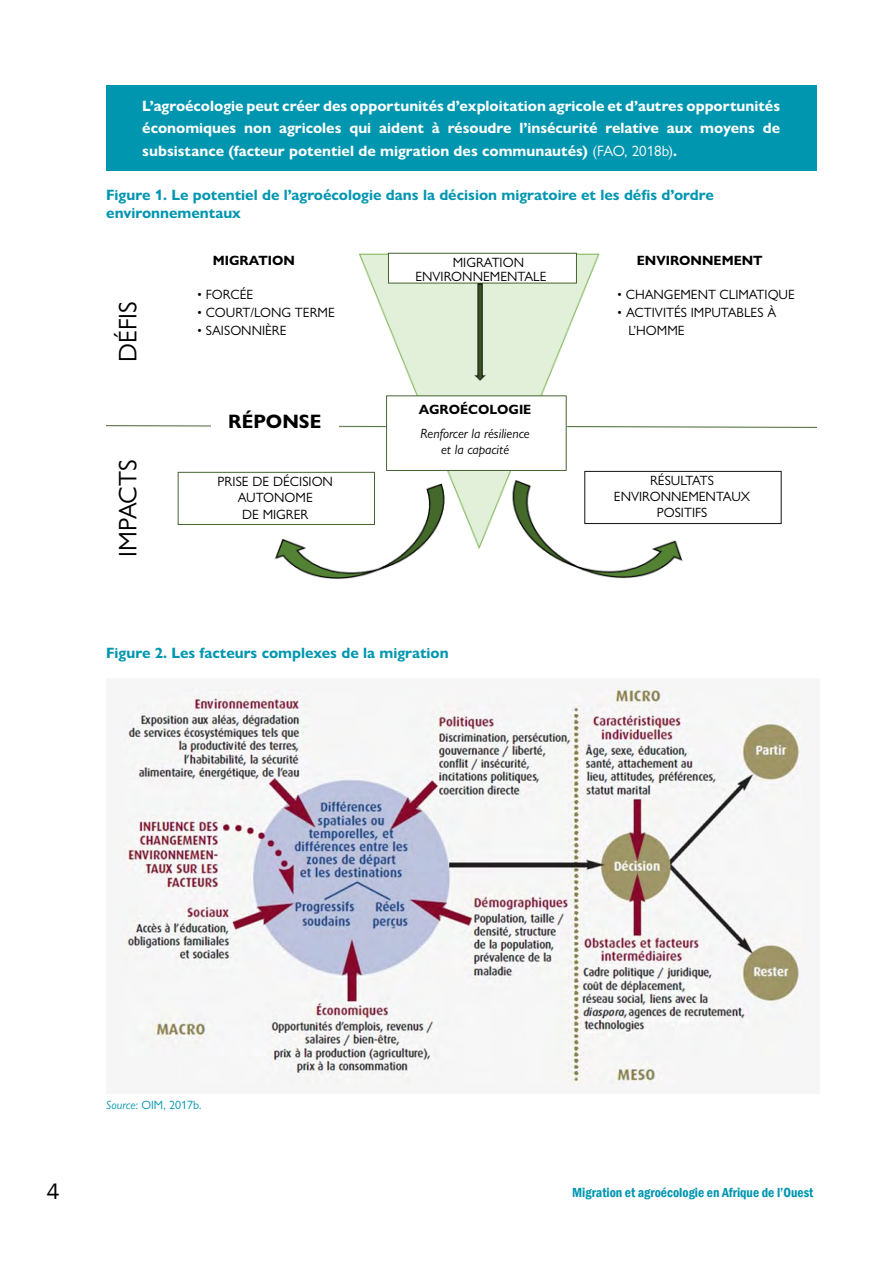
<style>
.page{position:relative;width:893px;height:1263px;background:#fff}
.page>*{position:absolute;margin:0;border:0;box-sizing:border-box;transform-origin:0 0}
.t1{font:25.5px "Gill Sans Nova";color:#000}
.t2{font:22.5px "Franklin Gothic";color:#000}
.t3{font:700 19.5px "Gill Sans Nova";color:#000}
.t4{font:700 15px/22.5px "Gill Sans Nova";color:#fff;text-align:justify}
.t5{font:700 15px/18px "Gill Sans Nova";color:#0096b0}
.t6{font:13.5px/16.2px "Gill Sans Nova";color:#000}
.t7{font:600 condensed 13.5px "Franklin Gothic";color:#0096b0}
.t8{font:700 13.5px "Gill Sans Nova";color:#000}
.t9{font:italic 13.5px/16.2px "Gill Sans Nova";color:#000;text-align:center}
.t10{font:12px "Gill Sans Nova";color:#0096b0}
.s1{font-weight:400}
.s2{font-style:italic}
</style>
<div class="page">
<div style="left:106px;top:85px;width:710px;height:85px;background:#0096b0"></div>
<img style="left:106px;top:252px;width:710px;height:327px">
<div style="left:106px;top:678px;width:713px;height:416px;background:#f6f6f6"></div>
<img style="left:125px;top:689px;width:675px;height:395px">
<div style="left:617px;top:255px;width:178px;height:123px;background:#fff"></div>
<div style="left:197px;top:255px;width:157px;height:99px;background:#fff"></div>
<div style="left:394px;top:257px;width:174px;height:25px;background:#fff"></div>
<div style="left:392px;top:404px;width:166px;height:59px;background:#fff"></div>
<div style="left:192px;top:476px;width:166px;height:46px;background:#fff"></div>
<div style="left:211px;top:414px;width:128px;height:25px;background:#fff"></div>
<div style="left:118px;top:250px;width:37px;height:162px;background:#fff"></div>
<div style="left:118px;top:446px;width:28px;height:124px;background:#fff"></div>
<div style="left:599px;top:475px;width:166px;height:45px;background:#fff"></div>
<p class="t4" style="left:142px;top:94px;width:639px">L’agroécologie peut créer des opportunités d’exploitation agricole et d’autres opportunités économiques non agricoles qui aident à résoudre l’insécurité relative aux moyens de subsistance (facteur potentiel de migration des communautés) <span class="s1">(FAO, 2018b)</span>.</p>
<p class="t5" style="left:106px;top:186px;width:609px">Figure 1. Le potentiel de l’agroécologie dans la décision migratoire et les défis d’ordre environnementaux</p>
<h1 class="t1" style="left:112px;top:362px;width:63px;rotate:-90deg">DÉFIS</h1>
<h1 class="t1" style="left:112px;top:557px;width:99px;rotate:-90deg">IMPACTS</h1>
<p class="t8" style="left:213px;top:252px;width:84px">MIGRATION</p>
<p class="t6" style="left:197px;top:286px;width:58px">• FORCÉE</p>
<p class="t6" style="left:197px;top:304px;width:139px">• COURT/LONG TERME</p>
<p class="t6" style="left:197px;top:322px;width:91px">• SAISONNIÈRE</p>
<h3 class="t3" style="left:228px;top:409px;width:95px">RÉPONSE</h3>
<p class="t6" style="left:218px;top:473px;width:117px;text-align:center">PRISE DE DÉCISION<br>AUTONOME<br>DE MIGRER</p>
<p class="t6" style="left:415px;top:256px;width:133px;line-height:13.5px;text-indent:37px">MIGRATION<br>ENVIRONNEMENTALE</p>
<p class="t8" style="left:419px;top:401px;width:114px">AGROÉCOLOGIE</p>
<p class="t9" style="left:421px;top:425px;width:111px">Renforcer la résilience et la capacité</p>
<p class="t5" style="left:106px;top:643px;width:344px">Figure 2. Les facteurs complexes de la migration</p>
<p class="t8" style="left:637px;top:252px;width:127px">ENVIRONNEMENT</p>
<p class="t6" style="left:617px;top:286px;width:179px">• CHANGEMENT CLIMATIQUE</p>
<p class="t6" style="left:628px;top:303px;width:149px;line-height:18px;text-indent:-11px">• ACTIVITÉS IMPUTABLES À<br>L’HOMME</p>
<p class="t6" style="left:614px;top:472px;width:138px;text-align:center">RÉSULTATS<br>ENVIRONNEMENTAUX<br>POSITIFS</p>
<p class="t10" style="left:106px;top:1097px;width:97px"><span class="s2">Source</span>: OIM, 2017b.</p>
<h2 class="t2" style="left:46px;top:1177px;width:15px">4</h2>
<p class="t7" style="left:572px;top:1184px;width:243px">Migration et agroécologie en Afrique de l’Ouest</p>
</div>
